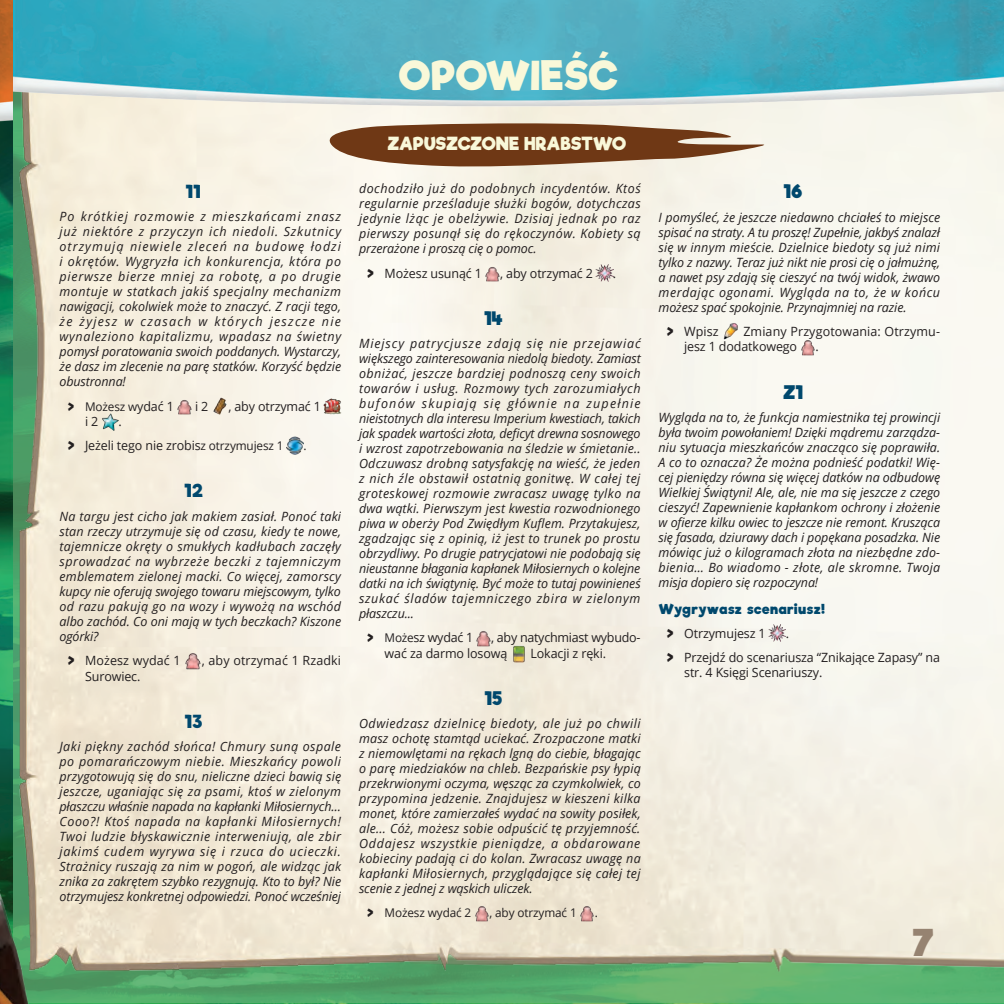
<style>
.page{position:relative;width:1004px;height:1004px;background:#fff}
.page>*{position:absolute;margin:0;border:0;box-sizing:border-box;transform-origin:0 0}
.t1{font:700 39px "Riffic";letter-spacing:-.01em;color:#f9f8d9}
.t2{font:700 36px "Riffic";color:#968371}
.LOG{font:700 18px "Riffic";color:#00486d}
.LOG-2{font:18px "Riffic";color:#00486d}
.small_header_riff{font:700 17.4px "Riffic";letter-spacing:-.03em;color:#f9f8d9}
.Styl_akapitowy_1base{font:700 13.5px "Riffic";letter-spacing:.01em;color:#00486d}
.paragrafy_fluff{font:italic 12.75px/15px "Open Sans";letter-spacing:-.005em;color:#231f20;text-align:justify}
.t3{font:12.75px/15.3px "Open Sans";letter-spacing:-.01em;color:#231f20}
.t4{font:12.75px/15.3px "Open Sans";letter-spacing:.01em;color:#231f20}
.t5{font:12px "Open Sans";letter-spacing:-.01em;color:#231f20}
.s1{font-family:"Riffic"}
.s2{font-size:12.75px}
.s3{font-size:12px}
.s4{font-family:"Riffic";font-size:12px}
</style>
<div class="page">
<img style="left:12px;top:145px;width:317px;height:849px">
<img style="left:329px;top:175px;width:674px;height:828px">
<img style="left:13px;top:0;width:990px;height:175px">
<img style="left:0;top:145px;width:12px;height:457px">
<img style="left:0;top:602px;width:69px;height:401px">
<img style="left:0;top:0;width:13px;height:145px">
<svg style="left:322px;top:121px;width:458px;height:47px;background:#9f7a60"></svg>
<img style="left:177px;top:399px;width:15px;height:15px">
<img style="left:211px;top:397px;width:17px;height:17px">
<img style="left:324px;top:397px;width:17px;height:17px">
<img style="left:101px;top:413px;width:17px;height:17px">
<img style="left:286px;top:437px;width:17px;height:17px">
<img style="left:184px;top:652px;width:18px;height:17px">
<img style="left:485px;top:266px;width:15px;height:16px">
<img style="left:596px;top:264px;width:17px;height:17px">
<img style="left:476px;top:631px;width:15px;height:15px">
<img style="left:510px;top:645px;width:17px;height:17px">
<img style="left:474px;top:905px;width:15px;height:16px">
<img style="left:579px;top:905px;width:16px;height:16px">
<img style="left:722px;top:323px;width:17px;height:17px">
<img style="left:800px;top:340px;width:15px;height:15px">
<img style="left:768px;top:624px;width:17px;height:17px">
<h1 class="t1" style="left:398px;top:51px;width:222px">OPOWIEŚĆ</h1>
<p class="LOG-2" style="left:186px;top:180px;width:17px">11</p>
<p class="paragrafy_fluff" style="left:60px;top:209px;width:283px">Po krótkiej rozmowie z mieszkańcami znasz już niektóre z przyczyn ich niedoli. Szkutnicy otrzymują niewiele zleceń na budowę łodzi i okrętów. Wygryzła ich konkurencja, która po pierwsze bierze mniej za robotę, a po drugie montuje w statkach jakiś specjalny mechanizm nawigacji, cokolwiek może to znaczyć. Z racji tego, że żyjesz w czasach w których jeszcze nie wynaleziono kapitalizmu, wpadasz na świetny pomysł poratowania swoich poddanych. Wystarczy, że dasz im zlecenie na parę statków. Korzyść będzie obustronna!</p>
<p class="t5" style="left:68px;top:398px;width:107px"><span class="s1">&gt;</span> Możesz w<span class="s2">ydać 1</span></p>
<p class="t3" style="left:195px;top:398px;width:15px">i 2</p>
<p class="t3" style="left:228px;top:398px;width:94px">, aby otrzymać 1</p>
<p class="t3" style="left:85px;top:414px;width:15px">i 2</p>
<p class="t3" style="left:118px;top:414px;width:5px">.</p>
<p class="t3" style="left:68px;top:437px;width:217px"><span class="s1">&gt;</span> Jeżeli tego nie zrobis<span class="s3">z otrzymujesz 1</span></p>
<p class="t5" style="left:303px;top:437px;width:5px">.</p>
<p class="LOG-2" style="left:185px;top:479px;width:20px">12</p>
<p class="paragrafy_fluff" style="left:60px;top:508px;width:283px">Na targu jest cicho jak makiem zasiał. Ponoć taki stan rzeczy utrzymuje się od czasu, kiedy te nowe, tajemnicze okręty o smukłych kadłubach zaczęły sprowadzać na wybrzeże beczki z tajemniczym emblematem zielonej macki. Co więcej, zamorscy kupcy nie oferują swojego towaru miejscowym, tylko od razu pakują go na wozy i wywożą na wschód albo zachód. Co oni mają w tych beczkach? Kiszone ogórki?</p>
<p class="t4" style="left:68px;top:652px;width:114px"><span class="s1">&gt;</span> Możesz wydać 1</p>
<p class="t4" style="left:202px;top:652px;width:141px">, aby otrzymać 1 Rzadki</p>
<p class="t3" style="left:85px;top:668px;width:57px">Surowiec.</p>
<p class="LOG-2" style="left:185px;top:710px;width:19px">13</p>
<p class="paragrafy_fluff" style="left:60px;top:738px;width:283px">Jaki piękny zachód słońca! Chmury suną ospale po pomarańczowym niebie. Mieszkańcy powoli przygotowują się do snu, nieliczne dzieci bawią się jeszcze, uganiając się za psami, ktoś w zielonym płaszczu właśnie napada na kapłanki Miłosiernych… Cooo?! Ktoś napada na kapłanki Miłosiernych!<br>Twoi ludzie błyskawicznie interweniują, ale zbir jakimś cudem wyrywa się i rzuca do ucieczki.<br>Strażnicy ruszają za nim w pogoń, ale widząc jak znika za zakrętem szybko rezygnują. Kto to był? Nie otrzymujesz konkretnej odpowiedzi. Ponoć wcześniej</p>
<p class="small_header_riff" style="left:387px;top:133px;width:240px">ZAPUSZCZONE HRABSTWO</p>
<p class="paragrafy_fluff" style="left:359px;top:181px;width:283px">dochodziło już do podobnych incydentów. Ktoś regularnie prześladuje służki bogów, dotychczas jedynie lżąc je obelżywie. Dzisiaj jednak po raz pierwszy posunął się do rękoczynów. Kobiety są przerażone i proszą cię o pomoc.</p>
<p class="t3" style="left:367px;top:265px;width:116px"><span class="s1">&gt;</span> Możesz usunąć 1</p>
<p class="t3" style="left:500px;top:265px;width:94px">, aby otrzymać 2</p>
<p class="t3" style="left:613px;top:265px;width:5px">.</p>
<p class="LOG" style="left:484px;top:307px;width:20px">14</p>
<p class="paragrafy_fluff" style="left:359px;top:336px;width:283px">Miejscy patrycjusze zdają się nie przejawiać większego zainteresowania niedolą biedoty. Zamiast obniżać, jeszcze bardziej podnoszą ceny swoich towarów i usług. Rozmowy tych zarozumiałych bufonów skupiają się głównie na zupełnie nieistotnych dla interesu Imperium kwestiach, takich jak spadek wartości złota, deficyt drewna sosnowego i wzrost zapotrzebowania na śledzie w śmietanie..<br>Odczuwasz drobną satysfakcję na wieść, że jeden z nich źle obstawił ostatnią gonitwę. W całej tej groteskowej rozmowie zwracasz uwagę tylko na dwa wątki. Pierwszym jest kwestia rozwodnionego piwa w oberży Pod Zwiędłym Kuflem. Przytakujesz, zgadzając się z opinią, iż jest to trunek po prostu obrzydliwy. Po drugie patrycjatowi nie podobają się nieustanne błagania kapłanek Miłosiernych o kolejne datki na ich świątynię. Być może to tutaj powinieneś szukać śladów tajemniczego zbira w zielonym płaszczu...</p>
<p class="t3" style="left:367px;top:629px;width:107px"><span class="s4">&gt;</span> <span class="s3">Może</span>sz wydać 1</p>
<p class="t3" style="left:384px;top:629px;width:257px;text-indent:106px">, aby natychmiast wybudo&shy;wać za darmo losową</p>
<p class="t3" style="left:530px;top:645px;width:77px">Lokacji z ręki.</p>
<p class="LOG" style="left:484px;top:687px;width:20px">15</p>
<p class="paragrafy_fluff" style="left:359px;top:715px;width:283px">Odwiedzasz dzielnicę biedoty, ale już po chwili masz ochotę stamtąd uciekać. Zrozpaczone matki z niemowlętami na rękach lgną do ciebie, błagając o parę miedziaków na chleb. Bezpańskie psy łypią przekrwionymi oczyma, węsząc za czymkolwiek, co przypomina jedzenie. Znajdujesz w kieszeni kilka monet, które zamierzałeś wydać na sowity posiłek, ale... Cóż, możesz sobie odpuścić tę przyjemność.<br>Oddajesz wszystkie pieniądze, a obdarowane kobieciny padają ci do kolan. Zwracasz uwagę na kapłanki Miłosiernych, przyglądające się całej tej scenie z jednej z wąskich uliczek.</p>
<p class="t5" style="left:367px;top:904px;width:105px"><span class="s1">&gt;</span> Możesz wydać 2</p>
<p class="t5" style="left:489px;top:904px;width:89px">, aby otrzymać 1</p>
<p class="t5" style="left:595px;top:904px;width:5px">.</p>
<p class="LOG" style="left:783px;top:180px;width:20px">16</p>
<p class="paragrafy_fluff" style="left:658px;top:209px;width:283px">I pomyśleć, że jeszcze niedawno chciałeś to miejsce spisać na straty. A tu proszę! Zupełnie, jakbyś znalazł się w innym mieście. Dzielnice biedoty są już nimi tylko z nazwy. Teraz już nikt nie prosi cię o jałmużnę, a nawet psy zdają się cieszyć na twój widok, żwawo merdając ogonami. Wygląda na to, że w końcu możesz spać spokojnie. Przynajmniej na razie.</p>
<p class="t3" style="left:667px;top:323px;width:53px"><span class="s1">&gt;</span> Wpisz</p>
<p class="t4" style="left:684px;top:323px;width:257px;text-indent:59px">Zmiany Przygotowania: Otrzymu&shy;jesz 1 dodatkowego</p>
<p class="t3" style="left:815px;top:339px;width:5px">.</p>
<p class="LOG" style="left:783px;top:380px;width:21px">Z1</p>
<p class="paragrafy_fluff" style="left:658px;top:409px;width:283px">Wygląda na to, że funkcja namiestnika tej prowincji była twoim powołaniem! Dzięki mądremu zarządza&shy;niu sytuacja mieszkańców znacząco się poprawiła.<br>A co to oznacza? Że można podnieść podatki! Wię&shy;cej pieniędzy równa się więcej datków na odbudowę Wielkiej Świątyni! Ale, ale, nie ma się jeszcze z czego cieszyć! Zapewnienie kapłankom ochrony i złożenie w ofierze kilku owiec to jeszcze nie remont. Krusząca się fasada, dziurawy dach i popękana posadzka. Nie mówiąc już o kilogramach złota na niezbędne zdo&shy;bienia… Bo wiadomo - złote, ale skromne. Twoja misja dopiero się rozpoczyna!</p>
<p class="Styl_akapitowy_1base" style="left:658px;top:600px;width:168px">Wygrywasz scenariusz!</p>
<p class="t3" style="left:667px;top:625px;width:100px"><span class="s1">&gt;</span> Otrzymujesz 1</p>
<p class="t3" style="left:785px;top:625px;width:5px">.</p>
<p class="t3" style="left:684px;top:649px;width:257px;text-indent:-17px"><span class="s1">&gt;</span> Przejdź do scenariusza “Znikające Zapasy” na str. 4 Księgi Scenariuszy.</p>
<h2 class="t2" style="left:912px;top:920px;width:24px">7</h2>
</div>
